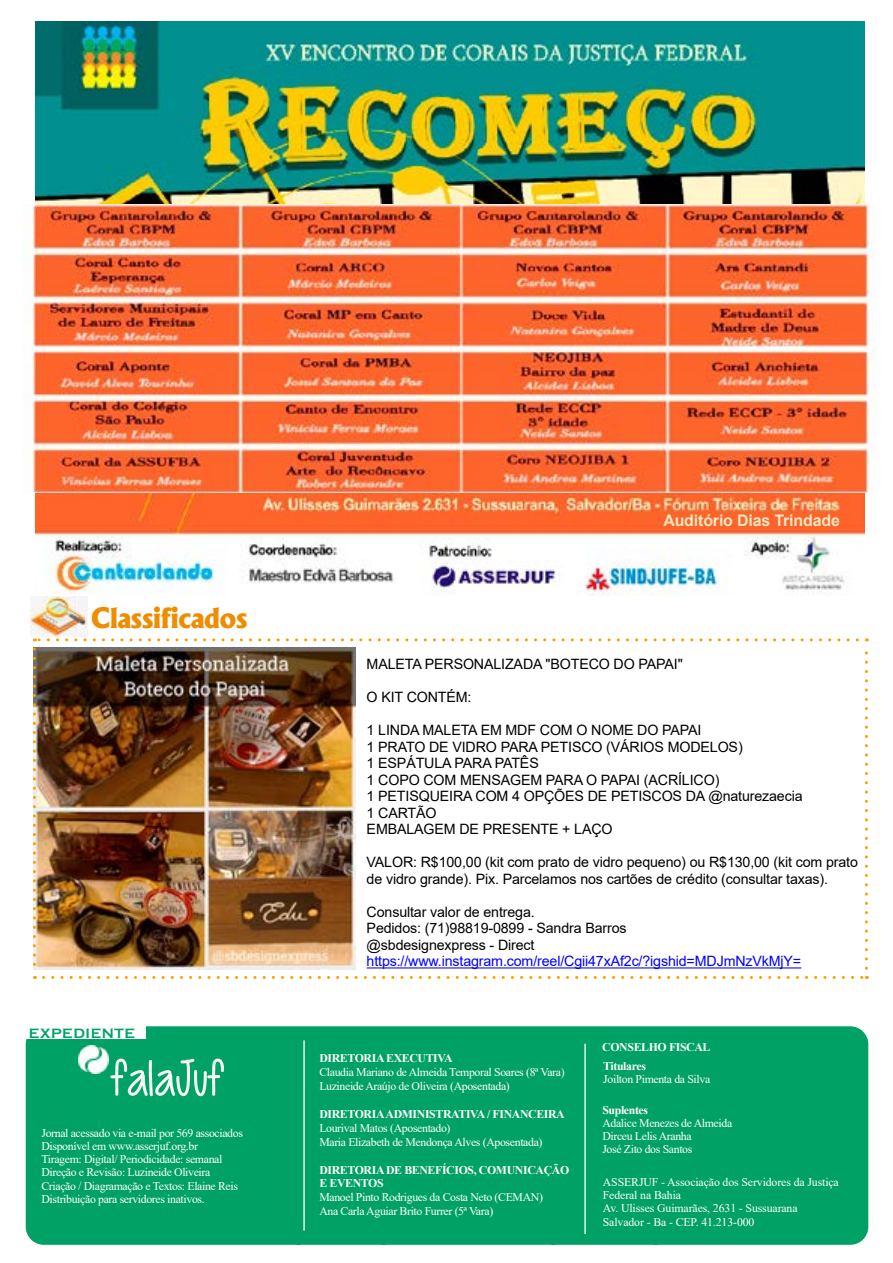
<style>
.page{position:relative;width:893px;height:1263px;background:#fff}
.page>*{position:absolute;margin:0;border:0;box-sizing:border-box;transform-origin:0 0}
.t1{font:50.7px "Cutie Patootie";letter-spacing:-.01em;color:#f8f6f5}
.t2{font:800 27px "Albertus";letter-spacing:-.01em;color:#ee8d00}
.t3{font:700 15.9px "Arial";letter-spacing:-.01em;color:#f2e7c3}
.t4{font:14.25px/16.5px "Arial";letter-spacing:-.01em;color:#000}
.t5{font:14.25px "Arial";letter-spacing:-.01em;color:#00f}
.t6{font:700 13.95px "Copperplate Gothic";letter-spacing:.04em;color:#00a165}
.t7{font:11.85px/13.2px "Times New Roman";letter-spacing:-.03em;color:#fff}
.t8{font:700 11.85px/14px "Times New Roman";letter-spacing:-.03em;color:#fff}
.t9{font:11.85px/13.2px "Times New Roman";letter-spacing:-.01em;color:#fff}
</style>
<div class="page">
<div style="left:26px;top:1026px;width:842px;height:219px;background:#00a165;border-radius:18px"></div>
<hr style="left:303px;top:1040px;width:2px;height:190px;background:#f8f6f5">
<div style="left:24px;top:1026px;width:121px;height:13px;background:#fff"></div>
<img style="left:79px;top:1045px;width:29px;height:28px">
<hr style="left:584px;top:1044px;width:2px;height:190px;background:#f8f6f5">
<hr style="left:367px;top:967px;width:434px;height:1px;background:#00f">
<img style="left:33px;top:647px;width:323px;height:323px">
<img style="left:35px;top:21px;width:829px;height:575px">
<img style="left:25px;top:205px;width:849px;height:287px">
<img style="left:30px;top:597px;width:57px;height:39px">
<svg style="left:33px;top:649px;width:3px;height:330px"></svg>
<svg style="left:43px;top:976px;width:824px;height:3px"></svg>
<svg style="left:865px;top:638px;width:3px;height:330px"></svg>
<svg style="left:34px;top:638px;width:823px;height:3px"></svg>
<h2 class="t2" style="left:91px;top:601px;width:158px">Classificados</h2>
<p class="t6" style="left:29px;top:1025px;width:107px">EXPEDIENTE</p>
<h1 class="t1" style="left:109px;top:1051px;width:115px">falaJuf</h1>
<p class="t7" style="left:41px;top:1126px;width:203px">Jornal acessado via e-mail por 569 associados Disponível em www.asserjuf.org.br<br>Tiragem: Digital/ Periodicidade: semanal Direção e Revisão: Luzineide Oliveira Criação / Diagramação e Textos: Elaine Reis Distribuição para servidores inativos.</p>
<h3 class="t3" style="left:663px;top:509px;width:178px">Auditório Dias Trindade</h3>
<p class="t4" style="left:367px;top:656px;width:318px">MALETA PERSONALIZADA "BOTECO DO PAPAI"</p>
<p class="t4" style="left:367px;top:689px;width:106px">O KIT CONTÉM:</p>
<p class="t4" style="left:367px;top:722px;width:438px">1 LINDA MALETA EM MDF COM O NOME DO PAPAI<br>1 PRATO DE VIDRO PARA PETISCO (VÁRIOS MODELOS)<br>1 ESPÁTULA PARA PATÊS<br>1 COPO COM MENSAGEM PARA O PAPAI (ACRÍLICO)<br>1 PETISQUEIRA COM 4 OPÇÕES DE PETISCOS DA @naturezaecia 1 CARTÃO<br>EMBALAGEM DE PRESENTE + LAÇO</p>
<p class="t4" style="left:367px;top:854px;width:493px">VALOR: R$100,00 (kit com prato de vidro pequeno) ou R$130,00 (kit com prato de vidro grande). Pix. Parcelamos nos cartões de crédito (consultar taxas).</p>
<p class="t4" style="left:367px;top:904px;width:261px">Consultar valor de entrega.<br>Pedidos: (71)98819-0899 - Sandra Barros @sbdesignexpress - Direct</p>
<p class="t5" style="left:367px;top:952px;width:436px">https://www.instagram.com/reel/Cgii47xAf2c/?igshid=MDJmNzVkMjY=</p>
<p class="t8" style="left:319px;top:1051px;width:135px">DIRETORIA EXECUTIVA</p>
<p class="t7" style="left:319px;top:1065px;width:247px;line-height:14px">Claudia Mariano de Almeida Temporal Soares (8ª Vara)<br>Luzineide Araújo de Oliveira (Aposentada)</p>
<p class="t8" style="left:319px;top:1107px;width:247px">DIRETORIA ADMINISTRATIVA / FINANCEIRA</p>
<p class="t7" style="left:319px;top:1120px;width:225px;line-height:14px">Lourival Matos (Aposentado)<br>Maria Elizabeth de Mendonça Alves (Aposentada)</p>
<p class="t8" style="left:319px;top:1162px;width:251px">DIRETORIA DE BENEFÍCIOS, COMUNICAÇÃO<br>E EVENTOS</p>
<p class="t7" style="left:319px;top:1190px;width:225px;line-height:14px">Manoel Pinto Rodrigues da Costa Neto (CEMAN)<br>Ana Carla Aguiar Brito Furrer (5ª Vara)</p>
<p class="t8" style="left:602px;top:1040px;width:110px">CONSELHO FISCAL</p>
<p class="t8" style="left:603px;top:1059px;width:44px">Titulares</p>
<p class="t7" style="left:603px;top:1072px;width:109px">Joilton Pimenta da Silva</p>
<p class="t8" style="left:602px;top:1102px;width:47px">Suplentes</p>
<p class="t7" style="left:602px;top:1116px;width:131px">Adalice Menezes de Almeida<br>Dirceu Lelis Aranha<br>José Zito dos Santos</p>
<p class="t9" style="left:603px;top:1175px;width:238px">ASSERJUF - Associação dos Servidores da Justiça Federal na Bahia<br>Av. Ulisses Guimarães, 2631 - Sussuarana Salvador - Ba - CEP. 41.213-000</p>
</div>
